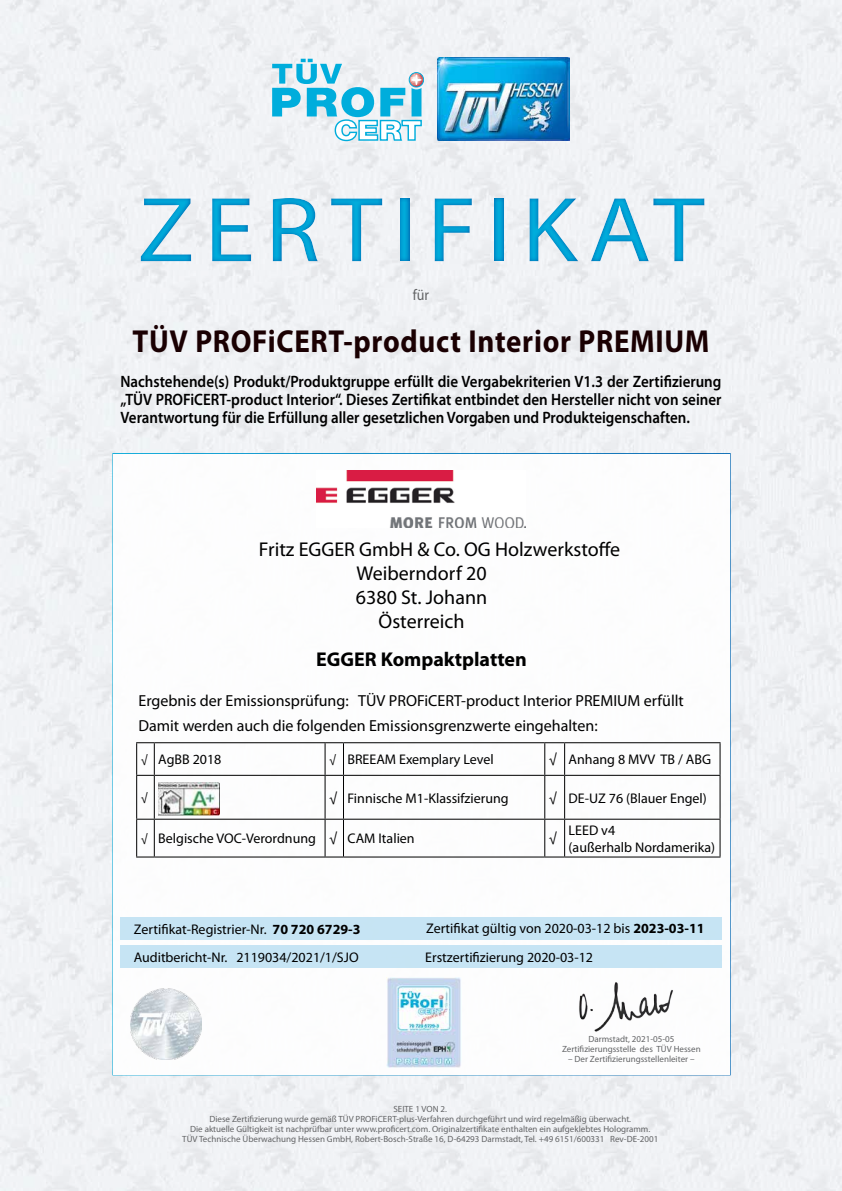
<style>
.page{position:relative;width:842px;height:1191px;background:#fff}
.page>*{position:absolute;margin:0;border:0;box-sizing:border-box;transform-origin:0 0}
.t1{font:93px "Myriad Pro";letter-spacing:.1em;color:#00addc;scale:1.1 1}
.t2{font:700 31.9px "Myriad Pro";letter-spacing:.025em;color:#1a0002;scale:.91 1}
.t3{font:20px "Myriad Pro";color:#000}
.t4{font:700 20px "Myriad Pro";color:#000}
.t5{font:600 16.5px/18px "Myriad Pro";color:#000;text-align:justify;scale:.91 1}
.t6{font:16px/24.9px "Myriad Pro";color:#000}
.t7{font:15.4px "Myriad Pro";color:#636466;scale:.91 1}
.t8{font:14px/16.8px "Myriad Pro";color:#000}
.t9{font:12px "Myriad Pro";color:#000}
.t10{font:9px/10px "Myriad Pro";color:#636466;text-align:center}
.s1{font-size:12px}
.s2{font-weight:700}
</style>
<div class="page">
<img style="left:0;top:0;width:842px;height:1191px">
<img style="left:437px;top:57px;width:132px;height:83px">
<svg style="left:272px;top:59px;width:152px;height:82px"></svg>
<div style="left:112px;top:453px;width:619px;height:622px;background:#fff;border:2px solid #fff"></div>
<div style="left:120px;top:945px;width:602px;height:23px;background:#c0e2f3"></div>
<div style="left:121px;top:917px;width:601px;height:22px;background:#c0e2f3"></div>
<img style="left:749px;top:906px;width:78px;height:54px">
<img style="left:736px;top:795px;width:97px;height:40px">
<img style="left:737px;top:681px;width:95px;height:34px">
<img style="left:738px;top:576px;width:93px;height:35px">
<img style="left:737px;top:479px;width:91px;height:36px">
<img style="left:579px;top:982px;width:94px;height:50px">
<div style="left:0;top:172px;width:842px;height:114px;background:#006bb6;opacity:.75"></div>
<img style="left:386px;top:977px;width:75px;height:90px">
<img style="left:130px;top:988px;width:71px;height:71px">
<svg style="left:136px;top:742px;width:18px;height:1px"></svg>
<hr style="left:136px;top:743px;width:1px;height:32px;background:#000">
<hr style="left:154px;top:742px;width:171px;height:1px;background:#000">
<hr style="left:154px;top:743px;width:1px;height:32px;background:#000">
<svg style="left:325px;top:742px;width:18px;height:1px"></svg>
<hr style="left:325px;top:743px;width:1px;height:32px;background:#000">
<hr style="left:343px;top:742px;width:202px;height:1px;background:#000">
<hr style="left:343px;top:743px;width:1px;height:32px;background:#000">
<svg style="left:545px;top:742px;width:20px;height:1px"></svg>
<hr style="left:544px;top:743px;width:1px;height:32px;background:#000">
<hr style="left:565px;top:742px;width:155px;height:1px;background:#000">
<hr style="left:564px;top:743px;width:1px;height:32px;background:#000">
<hr style="left:719px;top:743px;width:1px;height:32px;background:#000">
<svg style="left:136px;top:775px;width:18px;height:1px"></svg>
<hr style="left:136px;top:776px;width:1px;height:42px;background:#000">
<hr style="left:154px;top:775px;width:171px;height:1px;background:#000">
<hr style="left:154px;top:776px;width:1px;height:42px;background:#000">
<svg style="left:325px;top:775px;width:18px;height:1px"></svg>
<hr style="left:325px;top:776px;width:1px;height:42px;background:#000">
<hr style="left:343px;top:775px;width:202px;height:1px;background:#000">
<hr style="left:343px;top:776px;width:1px;height:42px;background:#000">
<svg style="left:545px;top:775px;width:20px;height:1px"></svg>
<hr style="left:544px;top:776px;width:1px;height:42px;background:#000">
<hr style="left:565px;top:775px;width:155px;height:1px;background:#000">
<hr style="left:564px;top:776px;width:1px;height:42px;background:#000">
<hr style="left:719px;top:776px;width:1px;height:42px;background:#000">
<svg style="left:136px;top:818px;width:18px;height:1px"></svg>
<hr style="left:136px;top:819px;width:1px;height:37px;background:#000">
<hr style="left:154px;top:818px;width:171px;height:1px;background:#000">
<hr style="left:154px;top:819px;width:1px;height:37px;background:#000">
<svg style="left:325px;top:818px;width:18px;height:1px"></svg>
<hr style="left:325px;top:819px;width:1px;height:37px;background:#000">
<hr style="left:343px;top:818px;width:202px;height:1px;background:#000">
<hr style="left:343px;top:819px;width:1px;height:37px;background:#000">
<svg style="left:545px;top:818px;width:20px;height:1px"></svg>
<hr style="left:544px;top:819px;width:1px;height:37px;background:#000">
<hr style="left:565px;top:818px;width:155px;height:1px;background:#000">
<hr style="left:564px;top:819px;width:1px;height:37px;background:#000">
<hr style="left:719px;top:819px;width:1px;height:37px;background:#000">
<svg style="left:136px;top:856px;width:18px;height:1px"></svg>
<hr style="left:154px;top:856px;width:171px;height:1px;background:#000">
<svg style="left:325px;top:856px;width:18px;height:1px"></svg>
<hr style="left:343px;top:856px;width:202px;height:1px;background:#000">
<svg style="left:545px;top:856px;width:20px;height:1px"></svg>
<hr style="left:565px;top:856px;width:155px;height:1px;background:#000">
<img style="left:159px;top:782px;width:60px;height:33px">
<img style="left:317px;top:470px;width:208px;height:57px">
<h1 class="t1" style="left:138px;top:173px;width:517px">ZERTIFIKAT</h1>
<h3 class="t7" style="left:413px;top:286px;width:20px">für</h3>
<h2 class="t2" style="left:132px;top:320px;width:636px">TÜV PROFiCERT-product Interior PREMIUM</h2>
<p class="t5" style="left:120px;top:371px;width:662px">Nachstehende(s) Produkt/Produktgruppe erfüllt die Vergabekriterien V1.3 der Zertifizierung „TÜV PROFiCERT-product Interior“. Dieses Zertifikat entbindet den Hersteller nicht von seiner Verantwortung für die Erfüllung aller gesetzlichen Vorgaben und Produkteigenschaften.</p>
<h3 class="t3" style="left:259px;top:536px;width:363px">Fritz EGGER GmbH &amp; Co. OG Holzwerkstoffe</h3>
<h3 class="t3" style="left:356px;top:560px;width:132px">Weiberndorf 20</h3>
<h3 class="t3" style="left:356px;top:584px;width:133px">6380 St. Johann</h3>
<h3 class="t3" style="left:379px;top:608px;width:87px">Österreich</h3>
<h3 class="t4" style="left:316px;top:646px;width:212px">EGGER Kompaktplatten</h3>
<h3 class="t6" style="left:139px;top:687px;width:547px">Ergebnis der Emissionsprüfung: TÜV PROFiCERT-product Interior PREMIUM erfüllt<br>Damit werden auch die folgenden Emissionsgrenzwerte eingehalten:</h3>
<h3 class="t8" style="left:141px;top:751px;width:82px"><span class="s1">√</span> AgBB 2018</h3>
<h3 class="t8" style="left:329px;top:751px;width:166px"><span class="s1">√</span> BREEAM Exemplary Level</h3>
<h3 class="t8" style="left:549px;top:751px;width:164px">√ Anhang 8 MVV TB / ABG</h3>
<h3 class="t9" style="left:141px;top:790px;width:8px">√</h3>
<h3 class="t8" style="left:329px;top:789px;width:181px">√ Finnische M1-Klassifzierung</h3>
<h3 class="t8" style="left:549px;top:789px;width:160px">√ DE-UZ 76 (Blauer Engel)</h3>
<h3 class="t8" style="left:141px;top:830px;width:276px"><span class="s1">√</span> Belgische VOC-Verordnung √ CAM Italien</h3>
<h3 class="t8" style="left:549px;top:830px;width:9px">√</h3>
<h3 class="t8" style="left:569px;top:821px;width:148px">LEED v4<br>(außerhalb Nordamerika)</h3>
<h3 class="t8" style="left:134px;top:920px;width:228px">Zertifikat-Registrier-Nr. <span class="s2">70 720 6729-3</span></h3>
<h3 class="t8" style="left:426px;top:919px;width:280px">Zertifikat gültig von 2020-03-12 bis <span class="s2">2023-03-11</span></h3>
<h3 class="t8" style="left:134px;top:948px;width:226px">Auditbericht-Nr. 2119034/2021/1/SJO</h3>
<h3 class="t8" style="left:425px;top:948px;width:169px">Erstzertifizierung 2020-03-12</h3>
<p class="t10" style="left:562px;top:1034px;width:140px">Darmstadt, 2021-05-05<br>Zertifizierungsstelle des TÜV Hessen</p>
<p class="t10" style="left:568px;top:1054px;width:128px">– Der Zertifizierungsstellenleiter –</p>
<p class="t10" style="left:182px;top:1103px;width:478px">SEITE 1 VON 2.<br>Diese Zertifizierung wurde gemäß TÜV PROFiCERT-plus-Verfahren durchgeführt und wird regelmäßig überwacht.<br>Die aktuelle Gültigkeit ist nachprüfbar unter www.proficert.com. Originalzertifikate enthalten ein aufgeklebtes Hologramm.<br>TÜV Technische Überwachung Hessen GmbH, Robert-Bosch-Straße 16, D-64293 Darmstadt, Tel. +49 6151/600331 Rev-DE-2001</p>
</div>
